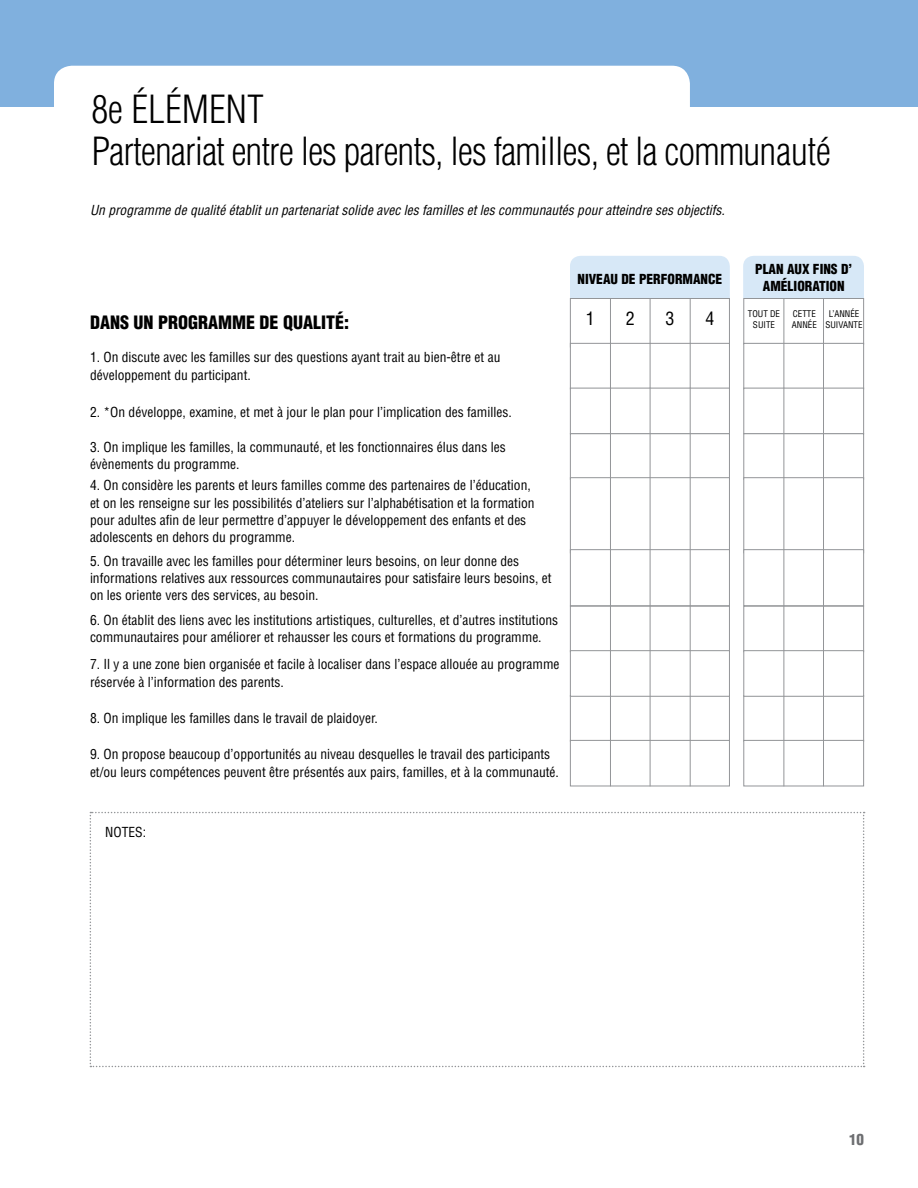
<style>
.page{position:relative;width:918px;height:1188px;background:#fff}
.page>*{position:absolute;margin:0;border:0;box-sizing:border-box;transform-origin:0 0}
.t1{font:300 condensed 37.8px/42px "Helvetica LT Std";letter-spacing:-.02em;color:#000}
.t2{font:900 condensed 18px "Helvetica LT Std";color:#000}
.t3{font:condensed 18px "Helvetica LT Std";color:#000}
.t4{font:900 condensed 15px "Helvetica LT Std";color:#6d6e71}
.t5{font:condensed 13.5px/17.2px "Helvetica LT Std";color:#000}
.t6{font:italic condensed 13.5px "Helvetica LT Std";color:#000}
.t7{font:900 condensed 13.5px/16.5px "Helvetica LT Std";color:#000;text-align:center}
.t8{font:condensed 9px/10.5px "Helvetica LT Std";color:#000;text-align:center}
</style>
<div class="page">
<div style="left:570px;top:256px;width:160px;height:42px;background:#d7e8f7"></div>
<div style="left:743px;top:256px;width:121px;height:42px;background:#d7e8f7"></div>
<div style="left:570px;top:298px;width:160px;height:49px;background:#fff;border:1px solid #939598"></div>
<hr style="left:610px;top:298px;width:1px;height:49px;background:#939598">
<hr style="left:650px;top:298px;width:1px;height:49px;background:#939598">
<hr style="left:690px;top:298px;width:1px;height:49px;background:#939598">
<div style="left:743px;top:298px;width:121px;height:46px;background:#fff;border:1px solid #939598"></div>
<hr style="left:784px;top:298px;width:1px;height:46px;background:#939598">
<hr style="left:823px;top:298px;width:1px;height:46px;background:#939598">
<div style="left:570px;top:343px;width:160px;height:46px;background:#fff;border:1px solid #939598"></div>
<hr style="left:610px;top:343px;width:1px;height:46px;background:#939598">
<hr style="left:650px;top:343px;width:1px;height:46px;background:#939598">
<hr style="left:690px;top:343px;width:1px;height:46px;background:#939598">
<div style="left:570px;top:695px;width:160px;height:47px;background:#fff;border:1px solid #939598"></div>
<hr style="left:610px;top:695px;width:1px;height:47px;background:#939598">
<hr style="left:650px;top:695px;width:1px;height:47px;background:#939598">
<hr style="left:690px;top:695px;width:1px;height:47px;background:#939598">
<div style="left:570px;top:388px;width:160px;height:46px;background:#fff;border:1px solid #939598"></div>
<hr style="left:610px;top:388px;width:1px;height:46px;background:#939598">
<hr style="left:650px;top:388px;width:1px;height:46px;background:#939598">
<hr style="left:690px;top:388px;width:1px;height:46px;background:#939598">
<div style="left:570px;top:740px;width:160px;height:46px;background:#fff;border:1px solid #939598"></div>
<hr style="left:610px;top:740px;width:1px;height:46px;background:#939598">
<hr style="left:650px;top:740px;width:1px;height:46px;background:#939598">
<hr style="left:690px;top:740px;width:1px;height:46px;background:#939598">
<div style="left:570px;top:433px;width:160px;height:47px;background:#fff;border:1px solid #939598"></div>
<hr style="left:610px;top:433px;width:1px;height:47px;background:#939598">
<hr style="left:650px;top:433px;width:1px;height:47px;background:#939598">
<hr style="left:690px;top:433px;width:1px;height:47px;background:#939598">
<div style="left:570px;top:477px;width:160px;height:76px;background:#fff;border:1px solid #939598"></div>
<hr style="left:610px;top:477px;width:1px;height:76px;background:#939598">
<hr style="left:650px;top:477px;width:1px;height:76px;background:#939598">
<hr style="left:690px;top:477px;width:1px;height:76px;background:#939598">
<div style="left:570px;top:549px;width:160px;height:57px;background:#fff;border:1px solid #939598"></div>
<hr style="left:610px;top:549px;width:1px;height:57px;background:#939598">
<hr style="left:650px;top:549px;width:1px;height:57px;background:#939598">
<hr style="left:690px;top:549px;width:1px;height:57px;background:#939598">
<div style="left:570px;top:606px;width:160px;height:46px;background:#fff;border:1px solid #939598"></div>
<hr style="left:610px;top:606px;width:1px;height:46px;background:#939598">
<hr style="left:650px;top:606px;width:1px;height:46px;background:#939598">
<hr style="left:690px;top:606px;width:1px;height:46px;background:#939598">
<div style="left:570px;top:650px;width:160px;height:47px;background:#fff;border:1px solid #939598"></div>
<hr style="left:610px;top:650px;width:1px;height:47px;background:#939598">
<hr style="left:650px;top:650px;width:1px;height:47px;background:#939598">
<hr style="left:690px;top:650px;width:1px;height:47px;background:#939598">
<div style="left:743px;top:343px;width:121px;height:46px;background:#fff;border:1px solid #939598"></div>
<hr style="left:784px;top:343px;width:1px;height:46px;background:#939598">
<hr style="left:823px;top:343px;width:1px;height:46px;background:#939598">
<div style="left:743px;top:695px;width:121px;height:47px;background:#fff;border:1px solid #939598"></div>
<hr style="left:784px;top:695px;width:1px;height:47px;background:#939598">
<hr style="left:823px;top:695px;width:1px;height:47px;background:#939598">
<div style="left:743px;top:388px;width:121px;height:46px;background:#fff;border:1px solid #939598"></div>
<hr style="left:784px;top:388px;width:1px;height:46px;background:#939598">
<hr style="left:823px;top:388px;width:1px;height:46px;background:#939598">
<div style="left:743px;top:740px;width:121px;height:46px;background:#fff;border:1px solid #939598"></div>
<hr style="left:784px;top:740px;width:1px;height:46px;background:#939598">
<hr style="left:823px;top:740px;width:1px;height:46px;background:#939598">
<div style="left:743px;top:433px;width:121px;height:47px;background:#fff;border:1px solid #939598"></div>
<hr style="left:784px;top:433px;width:1px;height:47px;background:#939598">
<hr style="left:823px;top:433px;width:1px;height:47px;background:#939598">
<div style="left:743px;top:477px;width:121px;height:76px;background:#fff;border:1px solid #939598"></div>
<hr style="left:784px;top:477px;width:1px;height:76px;background:#939598">
<hr style="left:823px;top:477px;width:1px;height:76px;background:#939598">
<div style="left:743px;top:549px;width:121px;height:57px;background:#fff;border:1px solid #939598"></div>
<hr style="left:784px;top:549px;width:1px;height:57px;background:#939598">
<hr style="left:823px;top:549px;width:1px;height:57px;background:#939598">
<div style="left:743px;top:606px;width:121px;height:46px;background:#fff;border:1px solid #939598"></div>
<hr style="left:784px;top:606px;width:1px;height:46px;background:#939598">
<hr style="left:823px;top:606px;width:1px;height:46px;background:#939598">
<div style="left:743px;top:650px;width:121px;height:47px;background:#fff;border:1px solid #939598"></div>
<hr style="left:784px;top:650px;width:1px;height:47px;background:#939598">
<hr style="left:823px;top:650px;width:1px;height:47px;background:#939598">
<svg style="left:90px;top:812px;width:775px;height:255px"></svg>
<div style="left:0;top:0;width:918px;height:106px;background:#80b0de"></div>
<div style="left:54px;top:66px;width:636px;height:81px;background:#fff;border-radius:18px"></div>
<h1 class="t1" style="left:92px;top:88px;width:741px">8e ÉLÉMENT<br>Partenariat entre les parents, les familles, et la communauté</h1>
<p class="t6" style="left:90px;top:202px;width:636px">Un programme de qualité établit un partenariat solide avec les familles et les communautés pour atteindre ses objectifs.</p>
<p class="t7" style="left:577px;top:271px;width:146px">NIVEAU DE PERFORMANCE</p>
<h2 class="t2" style="left:90px;top:311px;width:261px">DANS UN PROGRAMME DE QUALITÉ:</h2>
<h2 class="t3" style="left:586px;top:307px;width:10px">1</h2>
<h2 class="t3" style="left:626px;top:307px;width:10px">2</h2>
<h2 class="t3" style="left:665px;top:307px;width:10px">3</h2>
<h2 class="t3" style="left:705px;top:307px;width:10px">4</h2>
<p class="t5" style="left:90px;top:349px;width:412px">1. On discute avec les familles sur des questions ayant trait au bien-être et au développement du participant.</p>
<p class="t5" style="left:90px;top:403px;width:423px">2. *On développe, examine, et met à jour le plan pour l’implication des familles.</p>
<p class="t5" style="left:90px;top:438px;width:417px">3. On implique les familles, la communauté, et les fonctionnaires élus dans les évènements du programme.</p>
<p class="t5" style="left:90px;top:477px;width:446px">4. On considère les parents et leurs familles comme des partenaires de l’éducation, et on les renseigne sur les possibilités d’ateliers sur l’alphabétisation et la formation pour adultes afin de leur permettre d’appuyer le développement des enfants et des adolescents en dehors du programme.</p>
<p class="t5" style="left:90px;top:552px;width:463px">5. On travaille avec les familles pour déterminer leurs besoins, on leur donne des informations relatives aux ressources communautaires pour satisfaire leurs besoins, et on les oriente vers des services, au besoin.</p>
<p class="t5" style="left:90px;top:611px;width:470px">6. On établit des liens avec les institutions artistiques, culturelles, et d’autres institutions communautaires pour améliorer et rehausser les cours et formations du programme.</p>
<p class="t5" style="left:90px;top:656px;width:471px">7. Il y a une zone bien organisée et facile à localiser dans l’espace allouée au programme réservée à l’information des parents.</p>
<p class="t5" style="left:90px;top:709px;width:289px">8. On implique les familles dans le travail de plaidoyer.</p>
<p class="t5" style="left:90px;top:746px;width:470px">9. On propose beaucoup d’opportunités au niveau desquelles le travail des participants et/ou leurs compétences peuvent être présentés aux pairs, familles, et à la communauté.</p>
<p class="t5" style="left:105px;top:824px;width:42px">NOTES:</p>
<p class="t7" style="left:755px;top:261px;width:99px">PLAN AUX FINS D’<br>AMÉLIORATION</p>
<p class="t8" style="left:748px;top:309px;width:34px">TOUT DE<br>SUITE</p>
<p class="t8" style="left:792px;top:309px;width:27px;text-align:left">CETTE<br>ANNÉE</p>
<p class="t8" style="left:825px;top:309px;width:39px">L’ANNÉE<br>SUIVANTE</p>
<p class="t4" style="left:849px;top:1130px;width:16px">10</p>
</div>
